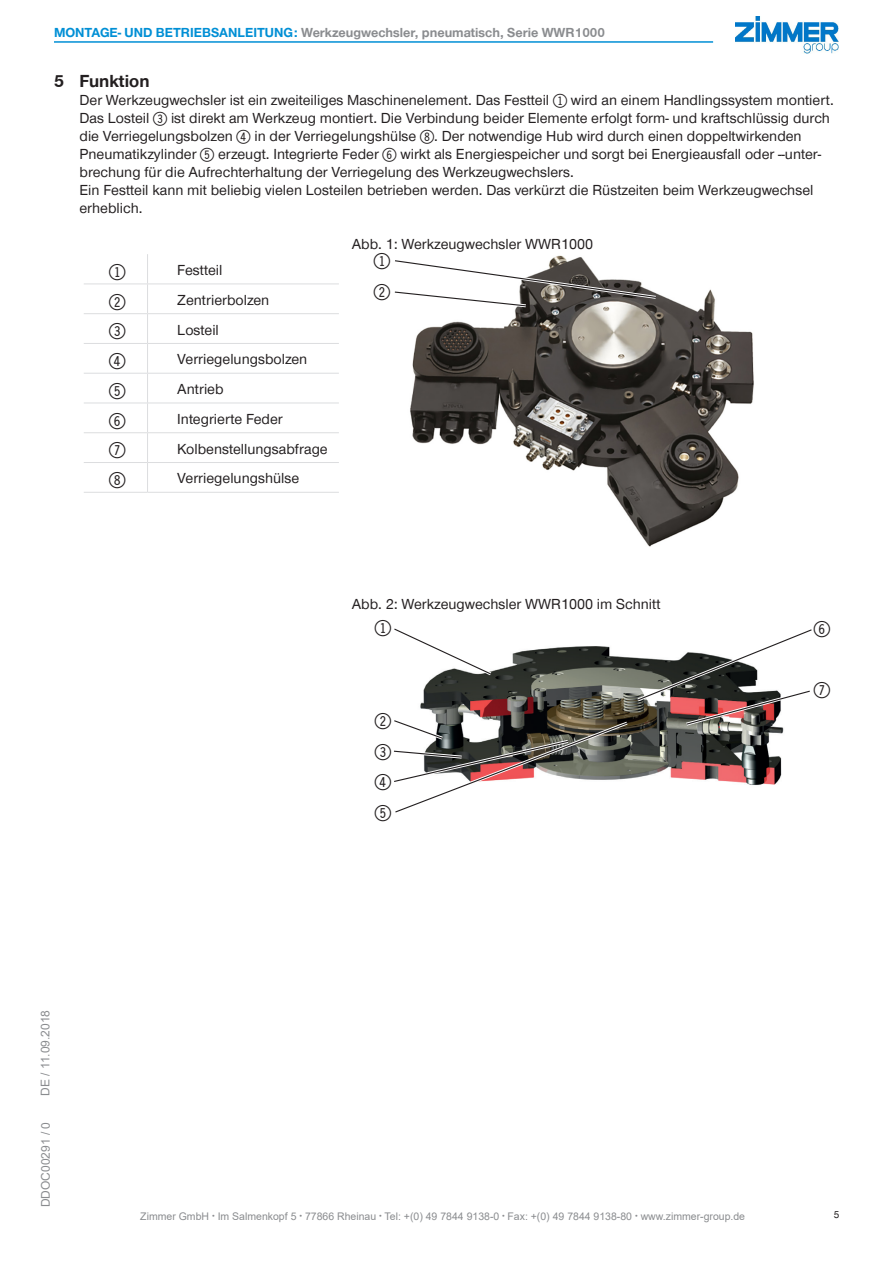
<style>
.page{position:relative;width:893px;height:1263px;background:#fff}
.page>*{position:absolute;margin:0;border:0;box-sizing:border-box;transform-origin:0 0}
.HHT_-_Standard_Text{font:21px "Sommer Double Digits";color:#231f20}
.HHT_-_A4_-_Überschri{font:700 18px "Zimmer Group Sans";color:#231f20}
.HHT_-_A4_-_Text_1_10{font:15px/18px "Zimmer Group Sans";color:#231f20}
.t1{font:700 13.5px "Zimmer Group Sans";color:#8a8c8f}
.t2{font:12px "Arial";color:#8a8c8f}
.t3{font:10.5px "Arial";color:#8a8c8f}
.t4{font:10.5px "Zimmer Group Sans";color:#231f20}
.s1{color:#008fd5}
.s2{font-family:"Sommer Double Digits";font-size:18px}
</style>
<div class="page">
<img style="left:735px;top:17px;width:104px;height:36px">
<hr style="left:54px;top:41px;width:659px;height:2px;background:#008fd5">
<hr style="left:147px;top:254px;width:1px;height:30px;background:#dcdddf">
<hr style="left:84px;top:284px;width:64px;height:1px;background:#dcdddf">
<hr style="left:148px;top:284px;width:191px;height:1px;background:#dcdddf">
<hr style="left:84px;top:313px;width:64px;height:1px;background:#dcdddf">
<hr style="left:148px;top:313px;width:191px;height:1px;background:#dcdddf">
<hr style="left:84px;top:343px;width:64px;height:1px;background:#dcdddf">
<hr style="left:148px;top:343px;width:191px;height:1px;background:#dcdddf">
<hr style="left:84px;top:373px;width:64px;height:1px;background:#dcdddf">
<hr style="left:148px;top:373px;width:191px;height:1px;background:#dcdddf">
<hr style="left:84px;top:403px;width:64px;height:1px;background:#dcdddf">
<hr style="left:148px;top:403px;width:191px;height:1px;background:#dcdddf">
<hr style="left:84px;top:432px;width:64px;height:1px;background:#dcdddf">
<hr style="left:148px;top:432px;width:191px;height:1px;background:#dcdddf">
<hr style="left:84px;top:462px;width:64px;height:1px;background:#dcdddf">
<hr style="left:148px;top:462px;width:191px;height:1px;background:#dcdddf">
<svg style="left:147px;top:285px;width:1px;height:207px"></svg>
<hr style="left:84px;top:492px;width:64px;height:1px;background:#dcdddf">
<hr style="left:148px;top:492px;width:191px;height:1px;background:#dcdddf">
<img style="left:410px;top:255px;width:344px;height:292px">
<svg style="left:394px;top:257px;width:265px;height:52px"></svg>
<svg style="left:393px;top:628px;width:419px;height:185px"></svg>
<p class="t1" style="left:54px;top:23px;width:553px"><span class="s1">MONTAGE- UND BETRIEBSANLEITUNG:</span> Werkzeugwechsler, pneumatisch, Serie WWR1000</p>
<p class="HHT_-_A4_-_Überschri" style="left:54px;top:69px;width:97px">5 Funktion</p>
<p class="HHT_-_A4_-_Text_1_10" style="left:80px;top:90px;width:756px">Der Werkzeugwechsler ist ein zweiteiliges Maschinenelement. Das Festteil <span class="s2">1</span> wird an einem Handlingssystem montiert.</p>
<p class="HHT_-_A4_-_Text_1_10" style="left:80px;top:108px;width:752px">Das Losteil <span class="s2">3</span> ist direkt am Werkzeug montiert. Die Verbindung beider Elemente erfolgt form- und kraftschlüssig durch die Verriegelungsbolzen <span class="s2">4</span> in der Verriegelungshülse <span class="s2">8</span>. Der notwendige Hub wird durch einen doppeltwirkenden Pneumatikzylinder <span class="s2">5</span> erzeugt. Integrierte Feder <span class="s2">6</span> wirkt als Energiespeicher und sorgt bei Energieausfall oder --unter&shy;brechung für die Aufrechterhaltung der Verriegelung des Werkzeugwechslers.</p>
<p class="HHT_-_A4_-_Text_1_10" style="left:80px;top:180px;width:735px">Ein Festteil kann mit beliebig vielen Losteilen betrieben werden. Das verkürzt die Rüstzeiten beim Werkzeugwechsel erheblich.</p>
<p class="HHT_-_A4_-_Text_1_10" style="left:352px;top:234px;width:243px">Abb. 1: Werkzeugwechsler WWR1000</p>
<p class="HHT_-_Standard_Text" style="left:374px;top:253px;width:18px">1</p>
<p class="HHT_-_Standard_Text" style="left:374px;top:284px;width:18px">2</p>
<p class="HHT_-_Standard_Text" style="left:109px;top:264px;width:18px">1</p>
<p class="HHT_-_A4_-_Text_1_10" style="left:177px;top:260px;width:47px">Festteil</p>
<p class="HHT_-_Standard_Text" style="left:109px;top:293px;width:18px">2</p>
<p class="HHT_-_A4_-_Text_1_10" style="left:177px;top:290px;width:94px">Zentrierbolzen</p>
<p class="HHT_-_Standard_Text" style="left:109px;top:323px;width:18px">3</p>
<p class="HHT_-_A4_-_Text_1_10" style="left:177px;top:320px;width:43px">Losteil</p>
<p class="HHT_-_Standard_Text" style="left:109px;top:353px;width:18px">4</p>
<p class="HHT_-_A4_-_Text_1_10" style="left:177px;top:350px;width:132px">Verriegelungsbolzen</p>
<p class="HHT_-_Standard_Text" style="left:109px;top:383px;width:18px">5</p>
<p class="HHT_-_A4_-_Text_1_10" style="left:177px;top:380px;width:48px">Antrieb</p>
<p class="HHT_-_Standard_Text" style="left:109px;top:412px;width:18px">6</p>
<p class="HHT_-_A4_-_Text_1_10" style="left:177px;top:409px;width:107px">Integrierte Feder</p>
<p class="HHT_-_Standard_Text" style="left:109px;top:442px;width:18px">7</p>
<p class="HHT_-_A4_-_Text_1_10" style="left:177px;top:439px;width:152px">Kolbenstellungsabfrage</p>
<p class="HHT_-_Standard_Text" style="left:109px;top:472px;width:18px">8</p>
<p class="HHT_-_A4_-_Text_1_10" style="left:177px;top:469px;width:123px">Verriegelungshülse</p>
<p class="t2" style="left:37px;top:1096px;width:87px;rotate:-90deg">DE / 11.09.2018</p>
<p class="t2" style="left:37px;top:1207px;width:87px;rotate:-90deg">DDOC00291 / 0</p>
<p class="HHT_-_A4_-_Text_1_10" style="left:352px;top:594px;width:311px">Abb. 2: Werkzeugwechsler WWR1000 im Schnitt</p>
<p class="HHT_-_Standard_Text" style="left:375px;top:620px;width:18px">1</p>
<p class="HHT_-_Standard_Text" style="left:375px;top:713px;width:18px">2</p>
<p class="HHT_-_Standard_Text" style="left:375px;top:743px;width:18px">3</p>
<p class="HHT_-_Standard_Text" style="left:375px;top:774px;width:18px">4</p>
<p class="HHT_-_Standard_Text" style="left:375px;top:805px;width:18px">5</p>
<p class="HHT_-_Standard_Text" style="left:814px;top:621px;width:18px">6</p>
<p class="HHT_-_Standard_Text" style="left:814px;top:682px;width:18px">7</p>
<p class="t3" style="left:140px;top:1208px;width:606px">Zimmer GmbH <sup>●</sup> Im Salmenkopf 5 <sup>●</sup> 77866 Rheinau <sup>●</sup> Tel: +(0) 49 7844 9138-0 <sup>●</sup> Fax: +(0) 49 7844 9138-80 <sup>●</sup> www.zimmer-group.de</p>
<p class="t4" style="left:834px;top:1207px;width:7px">5</p>
</div>
